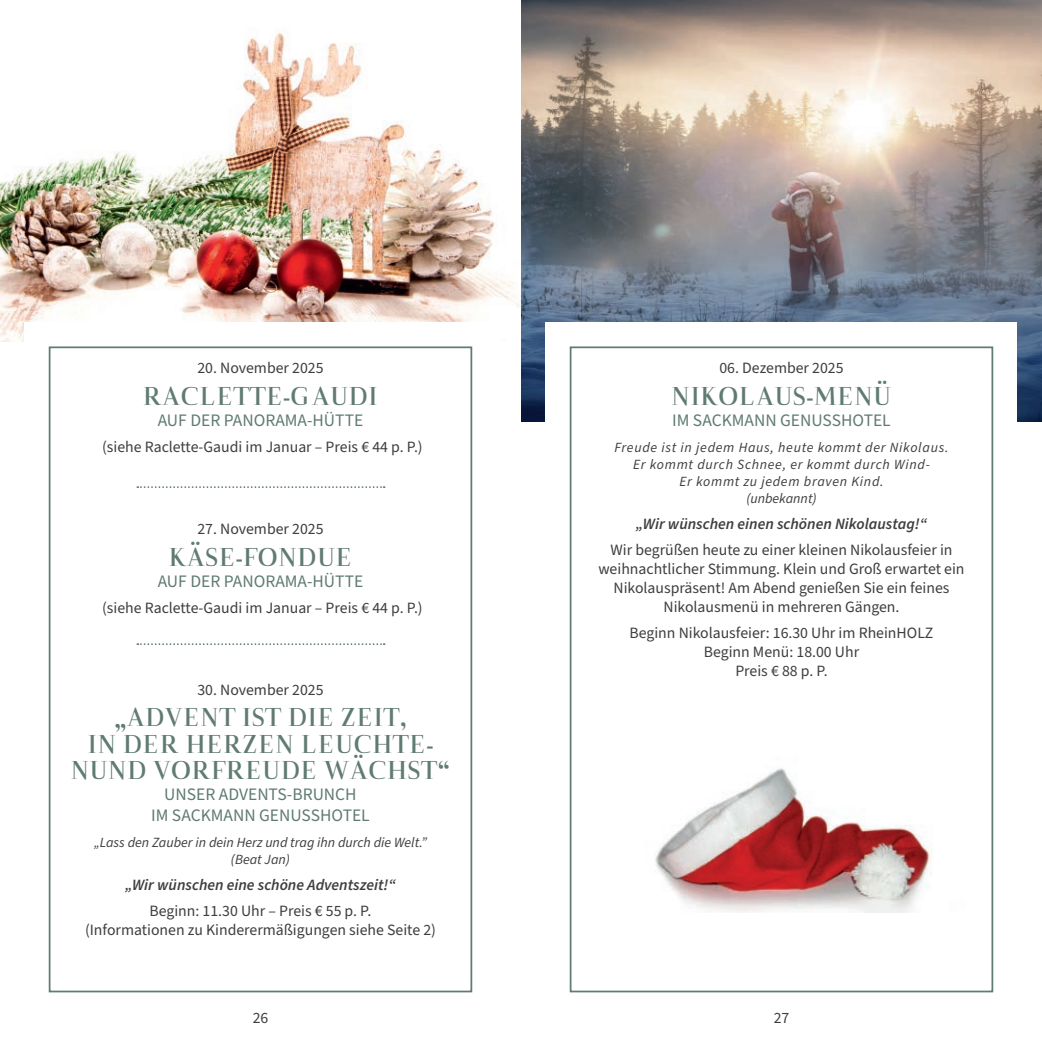
<style>
.page{position:relative;width:1042px;height:1042px;background:#fff}
.page>*{position:absolute;margin:0;border:0;box-sizing:border-box;transform-origin:0 0}
.t1{font:600 26.25px/26.2px "Naia";color:#607b70;text-align:center}
.t2{font:17.5px/21px "Source Sans Pro";color:#607b70;text-align:center}
.t3{font:15.75px/18.9px "Source Sans Pro";color:#3e3e3f;text-align:center}
.t4{font:italic 600 15.75px "Source Sans Pro";color:#3e3e3f}
.t5{font:italic 14px "Source Sans Pro";letter-spacing:.05em;color:#3e3e3f}
.t6{font:italic 14px "Source Sans Pro";color:#3e3e3f}
</style>
<div class="page">
<img style="left:0;top:32px;width:521px;height:309px">
<img style="left:521px;top:0;width:521px;height:422px">
<div style="left:25px;top:322px;width:471px;height:670px;background:#fff"></div>
<div style="left:546px;top:322px;width:471px;height:670px;background:#fff"></div>
<div style="left:570px;top:346px;width:423px;height:646px;border:2px solid #607b70"></div>
<div style="left:49px;top:346px;width:423px;height:646px;border:2px solid #607b70"></div>
<svg style="left:137px;top:486px;width:248px;height:2px"></svg>
<svg style="left:137px;top:643px;width:248px;height:2px"></svg>
<img style="left:655px;top:768px;width:277px;height:145px">
<p class="t3" style="left:197px;top:359px;width:128px">20. November 2025</p>
<p class="t1" style="left:143px;top:383px;width:237px">RACLETTE-GAUDI</p>
<p class="t2" style="left:158px;top:410px;width:207px">AUF DER PANORAMA-HÜTTE</p>
<p class="t3" style="left:102px;top:438px;width:322px">(siehe Raclette-Gaudi im Januar – Preis € 44 p. P.)</p>
<p class="t3" style="left:197px;top:520px;width:128px">27. November 2025</p>
<p class="t1" style="left:168px;top:544px;width:186px">KÄSE-FONDUE</p>
<p class="t2" style="left:158px;top:571px;width:207px">AUF DER PANORAMA-HÜTTE</p>
<p class="t3" style="left:102px;top:599px;width:322px">(siehe Raclette-Gaudi im Januar – Preis € 44 p. P.)</p>
<p class="t3" style="left:197px;top:680px;width:128px">30. November 2025</p>
<p class="t1" style="left:70px;top:705px;width:382px">ADVENT IST DIE ZEIT,<br>IN DER HERZEN LEUCHTE-<br>NUND VORFREUDE WÄCHST“</p>
<p class="t2" style="left:151px;top:784px;width:220px">UNSER ADVENTS-BRUNCH<br>IM SACKMANN GENUSSHOTEL</p>
<p class="t6" style="left:94px;top:833px;width:334px">„Lass den Zauber in dein Herz und trag ihn durch die Welt.”</p>
<p class="t5" style="left:231px;top:850px;width:60px">(Beat Jan)</p>
<p class="t4" style="left:125px;top:874px;width:272px">„Wir wünschen eine schöne Adventszeit!“</p>
<p class="t3" style="left:150px;top:902px;width:223px">Beginn: 11.30 Uhr – Preis € 55 p. P.</p>
<p class="t3" style="left:85px;top:921px;width:352px">(Informationen zu Kinderermäßigungen siehe Seite 2)</p>
<p class="t1" style="left:114px;top:720px;width:15px">”</p>
<p class="t3" style="left:719px;top:359px;width:126px">06. Dezember 2025</p>
<p class="t1" style="left:671px;top:383px;width:222px">NIKOLAUS-MENÜ</p>
<p class="t2" style="left:672px;top:410px;width:220px">IM SACKMANN GENUSSHOTEL</p>
<p class="t5" style="left:614px;top:438px;width:335px">Freude ist in jedem Haus, heute kommt der Nikolaus.</p>
<p class="t5" style="left:633px;top:455px;width:298px">Er kommt durch Schnee, er kommt durch Wind-</p>
<p class="t5" style="left:679px;top:472px;width:206px">Er kommt zu jedem braven Kind.</p>
<p class="t6" style="left:746px;top:488px;width:72px">(unbekannt)</p>
<p class="t4" style="left:636px;top:513px;width:292px">„Wir wünschen einen schönen Nikolaustag!“</p>
<p class="t3" style="left:598px;top:541px;width:368px">Wir begrüßen heute zu einer kleinen Nikolausfeier in weihnachtlicher Stimmung. Klein und Groß erwartet ein Nikolauspräsent! Am Abend genießen Sie ein feines Nikolausmenü in mehreren Gängen.</p>
<p class="t3" style="left:629px;top:624px;width:305px">Beginn Nikolausfeier: 16.30 Uhr im RheinHOLZ</p>
<p class="t3" style="left:704px;top:643px;width:157px">Beginn Menü: 18.00 Uhr</p>
<p class="t3" style="left:735px;top:662px;width:94px">Preis € 88 p. P.</p>
<p class="t3" style="left:253px;top:1009px;width:17px">26</p>
<p class="t3" style="left:773px;top:1009px;width:17px">27</p>
</div>
